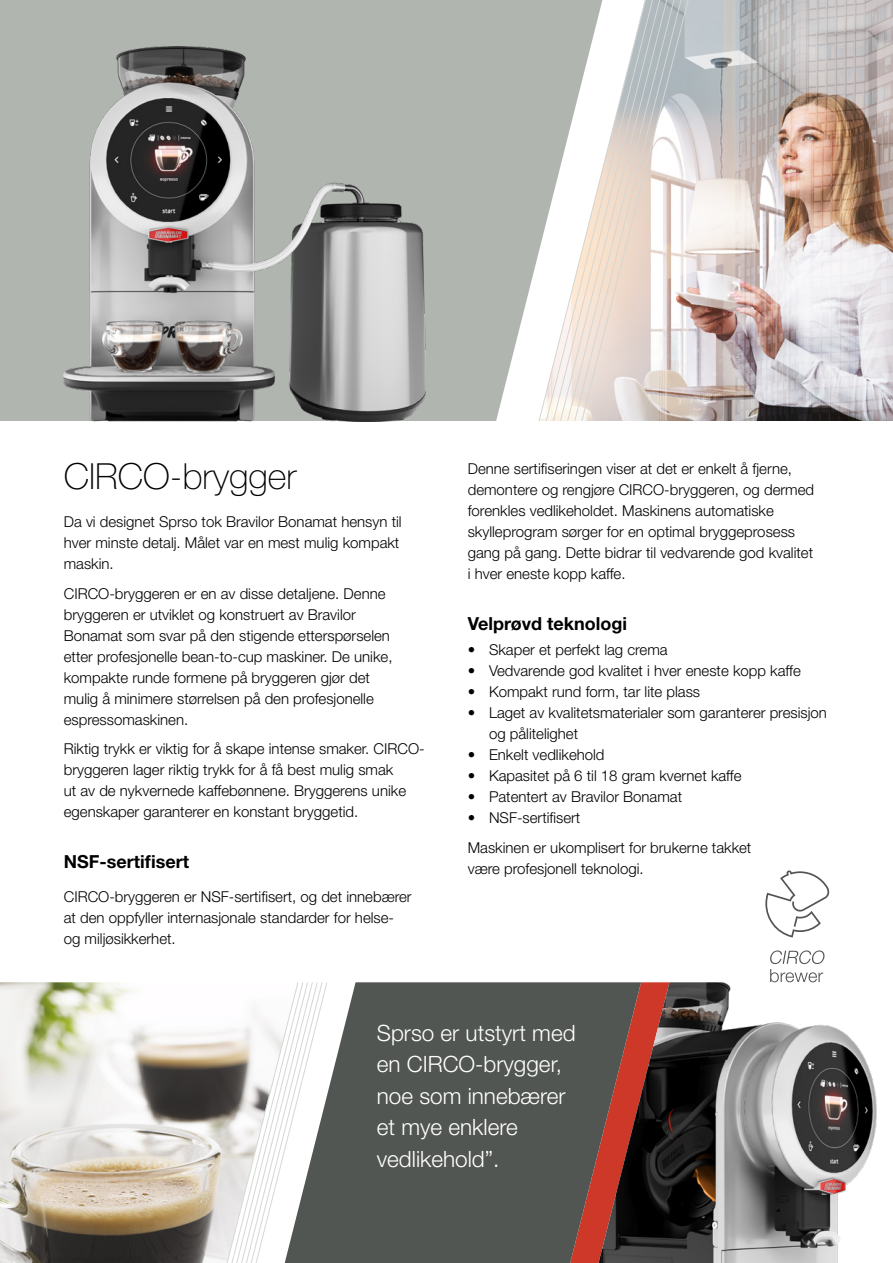
<style>
.page{position:relative;width:893px;height:1263px;background:#fff}
.page>*{position:absolute;margin:0;border:0;box-sizing:border-box;transform-origin:0 0}
.t1{font:100 36px "Helvetica Neue LT Pro";color:#000}
.t2{font:300 22.5px/31.5px "Helvetica Neue LT Pro";color:#fff}
.t3{font:700 18px "Helvetica Neue LT Pro";color:#000}
.t4{font:300 15px/21px "Helvetica Neue LT Pro";color:#000}
</style>
<div class="page">
<div style="left:0;top:0;width:539px;height:421px;background:#b0b5b0"></div>
<div style="left:327px;top:982px;width:271px;height:281px;background:#525652"></div>
<img style="left:598px;top:982px;width:279px;height:281px">
<img style="left:0;top:982px;width:224px;height:281px">
<img style="left:692px;top:0;width:201px;height:421px">
<img style="left:64px;top:46px;width:361px;height:375px">
<svg style="left:770px;top:950px;width:55px;height:32px"></svg>
<svg style="left:765px;top:870px;width:64px;height:67px"></svg>
<svg style="left:224px;top:982px;width:103px;height:281px"></svg>
<svg style="left:539px;top:0;width:6px;height:421px"></svg>
<svg style="left:545px;top:0;width:7px;height:421px"></svg>
<svg style="left:552px;top:0;width:7px;height:421px"></svg>
<svg style="left:559px;top:0;width:7px;height:421px"></svg>
<svg style="left:566px;top:0;width:8px;height:421px"></svg>
<svg style="left:574px;top:0;width:7px;height:421px"></svg>
<svg style="left:581px;top:0;width:111px;height:421px"></svg>
<h1 class="t1" style="left:64px;top:455px;width:234px">CIRCO-brygger</h1>
<p class="t4" style="left:64px;top:511px;width:339px">Da vi designet Sprso tok Bravilor Bonamat hensyn til hver minste detalj. Målet var en mest mulig kompakt maskin.</p>
<p class="t4" style="left:64px;top:583px;width:330px">CIRCO-bryggeren er en av disse detaljene. Denne bryggeren er utviklet og konstruert av Bravilor Bonamat som svar på den stigende etterspørselen etter profesjonelle bean-to-cup maskiner. De unike, kompakte runde formene på bryggeren gjør det mulig å minimere størrelsen på den profesjonelle espressomaskinen.</p>
<p class="t4" style="left:64px;top:738px;width:362px">Riktig trykk er viktig for å skape intense smaker. CIRCO&shy;bryggeren lager riktig trykk for å få best mulig smak<br>ut av de nykvernede kaffebønnene. Bryggerens unike egenskaper garanterer en konstant bryggetid.</p>
<p class="t3" style="left:64px;top:850px;width:127px">NSF-sertifisert</p>
<p class="t4" style="left:64px;top:885px;width:349px">CIRCO-bryggeren er NSF-sertifisert, og det innebærer at den oppfyller internasjonale standarder for helse&shy;og miljøsikkerhet.</p>
<p class="t4" style="left:468px;top:458px;width:348px">Denne sertifiseringen viser at det er enkelt å fjerne, demontere og rengjøre CIRCO-bryggeren, og dermed forenkles vedlikeholdet. Maskinens automatiske skylleprogram sørger for en optimal bryggeprosess gang på gang. Dette bidrar til vedvarende god kvalitet i hver eneste kopp kaffe.</p>
<p class="t3" style="left:468px;top:612px;width:161px">Velprøvd teknologi</p>
<p class="t4" style="left:468px;top:639px;width:201px">• Skaper et perfekt lag crema</p>
<p class="t4" style="left:468px;top:660px;width:335px">• Vedvarende god kvalitet i hver eneste kopp kaffe</p>
<p class="t4" style="left:468px;top:681px;width:234px">• Kompakt rund form, tar lite plass</p>
<p class="t4" style="left:489px;top:702px;width:339px;text-indent:-21px">• Laget av kvalitetsmaterialer som garanterer presisjon og pålitelighet</p>
<p class="t4" style="left:468px;top:744px;width:138px">• Enkelt vedlikehold</p>
<p class="t4" style="left:468px;top:765px;width:275px">• Kapasitet på 6 til 18 gram kvernet kaffe</p>
<p class="t4" style="left:468px;top:786px;width:216px">• Patentert av Bravilor Bonamat</p>
<p class="t4" style="left:468px;top:803px;width:285px;line-height:29.5px">• NSF-sertifisert<br>Maskinen er ukomplisert for brukerne takket</p>
<p class="t4" style="left:468px;top:857px;width:177px">være profesjonell teknologi.</p>
<h2 class="t2" style="left:377px;top:1017px;width:200px">Sprso er utstyrt med en CIRCO-brygger, noe som innebærer et mye enklere vedlikehold”.</h2>
</div>
